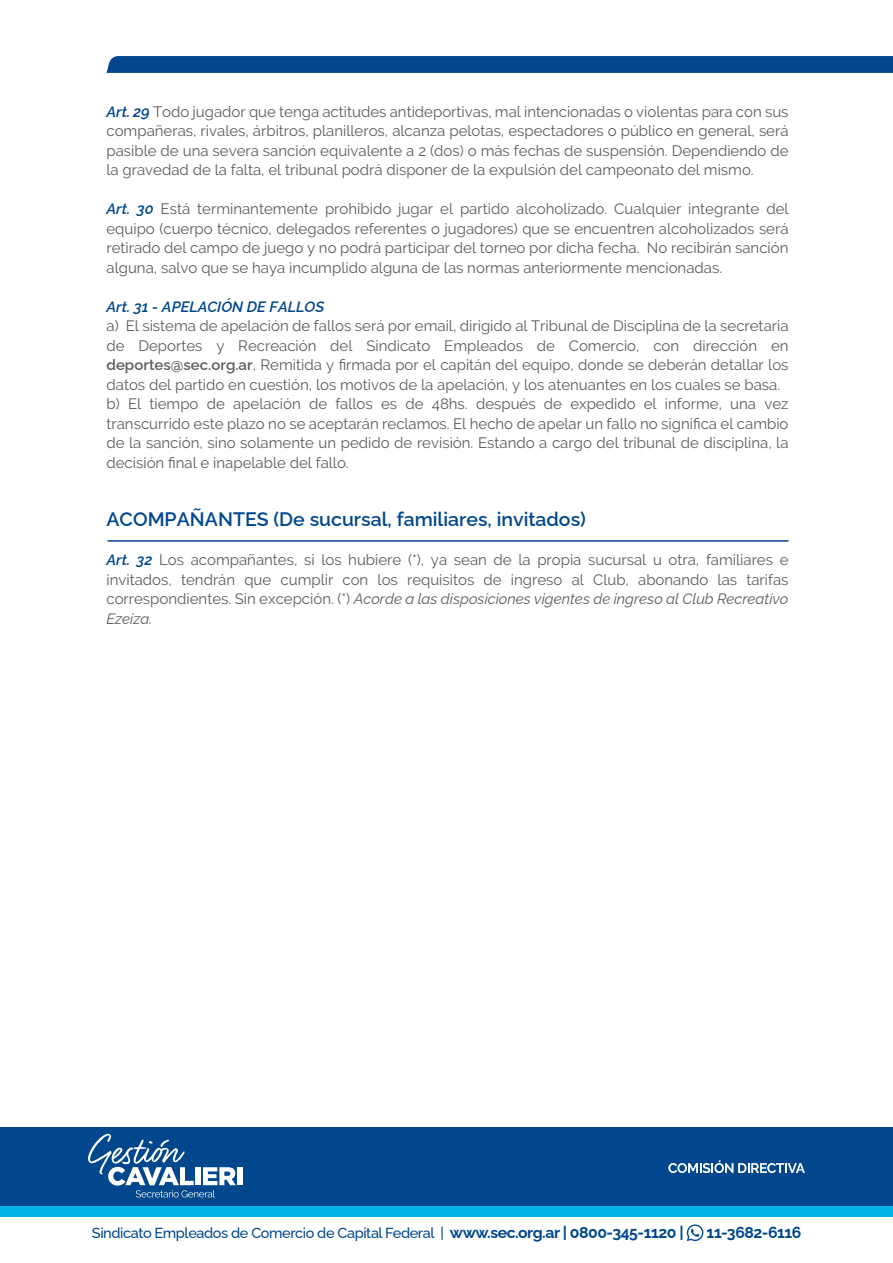
<style>
.page{position:relative;width:893px;height:1263px;background:#fff}
.page>*{position:absolute;margin:0;border:0;box-sizing:border-box;transform-origin:0 0}
.t1{font:600 19.5px "Raleway";color:#00478d}
.t2{font:700 15.75px "Raleway";letter-spacing:-.03em;color:#00478d}
.t3{font:15px/19.5px "Raleway";color:#5c5b5f;text-align:justify}
.t4{font:italic 600 15px "Raleway";color:#00478d}
.t5{font:500 14.55px "Raleway";letter-spacing:-.03em;color:#00478d}
.s1{font-weight:600;font-style:italic;color:#00478d}
.s2{font-weight:600}
.s3{font-style:italic}
.s4{font-weight:700;font-size:15.75px}
</style>
<div class="page">
<svg style="left:106px;top:56px;width:787px;height:17px;background:#03498e"></svg>
<hr style="left:107px;top:540px;width:681px;height:2px;background:#00478d">
<div style="left:0;top:1189px;width:893px;height:27px;background:#00b4e7"></div>
<div style="left:0;top:1127px;width:893px;height:78px;background:#00478d"></div>
<svg style="left:686px;top:1224px;width:18px;height:17px"></svg>
<svg style="left:668px;top:1160px;width:137px;height:13px"></svg>
<div style="left:237px;top:1167px;width:5px;height:18px;background:#fff"></div>
<svg style="left:88px;top:1133px;width:148px;height:64px"></svg>
<p class="t3" style="left:106px;top:102px;width:684px"><span class="s1">Art. 29</span> Todo jugador que tenga actitudes antideportivas, mal intencionadas o violentas para con sus compañeras, rivales, árbitros, planilleros, alcanza pelotas, espectadores o público en general, será pasible de una severa sanción equivalente a 2 (dos) o más fechas de suspensión. Dependiendo de la gravedad de la falta, el tribunal podrá disponer de la expulsión del campeonato del mismo.</p>
<p class="t3" style="left:106px;top:199px;width:684px"><span class="s1">Art. 30</span> Está terminantemente prohibido jugar el partido alcoholizado. Cualquier integrante del equipo (cuerpo técnico, delegados referentes o jugadores) que se encuentren alcoholizados será retirado del campo de juego y no podrá participar del torneo por dicha fecha. No recibirán sanción alguna, salvo que se haya incumplido alguna de las normas anteriormente mencionadas.</p>
<p class="t4" style="left:106px;top:295px;width:219px">Art. 31 - APELACIÓN DE FALLOS</p>
<p class="t3" style="left:106px;top:316px;width:684px;text-align:left">a) El sistema de apelación de fallos será por email, dirigido al Tribunal de Disciplina de la secretaria de Deportes y Recreación del Sindicato Empleados de Comercio, con dirección en <span class="s2">deportes@sec.org.ar</span>, Remitida y firmada por el capitán del equipo, donde se deberán detallar los datos del partido en cuestión, los motivos de la apelación, y los atenuantes en los cuales se basa. b) El tiempo de apelación de fallos es de 48hs. después de expedido el informe, una vez transcurrido este plazo no se aceptarán reclamos. El hecho de apelar un fallo no significa el cambio de la sanción, sino solamente un pedido de revisión. Estando a cargo del tribunal de disciplina, la decisión final e inapelable del fallo.</p>
<h1 class="t1" style="left:106px;top:504px;width:481px">ACOMPAÑANTES (De sucursal, familiares, invitados)</h1>
<p class="t3" style="left:106px;top:550px;width:684px"><span class="s1">Art. 32</span> Los acompañantes, si los hubiere (*), ya sean de la propia sucursal u otra, familiares e invitados, tendrán que cumplir con los requisitos de ingreso al Club, abonando las tarifas correspondientes. Sin excepción. (*) <span class="s3">Acorde a las disposiciones vigentes de ingreso al Club Recreativo Ezeiza.</span></p>
<p class="t5" style="left:92px;top:1221px;width:593px">Sindicato Empleados de Comercio de Capital Federal | <span class="s4">www.sec.org.ar | 0800-345-1120 |</span></p>
<p class="t2" style="left:707px;top:1219px;width:96px">11-3682-6116</p>
</div>
